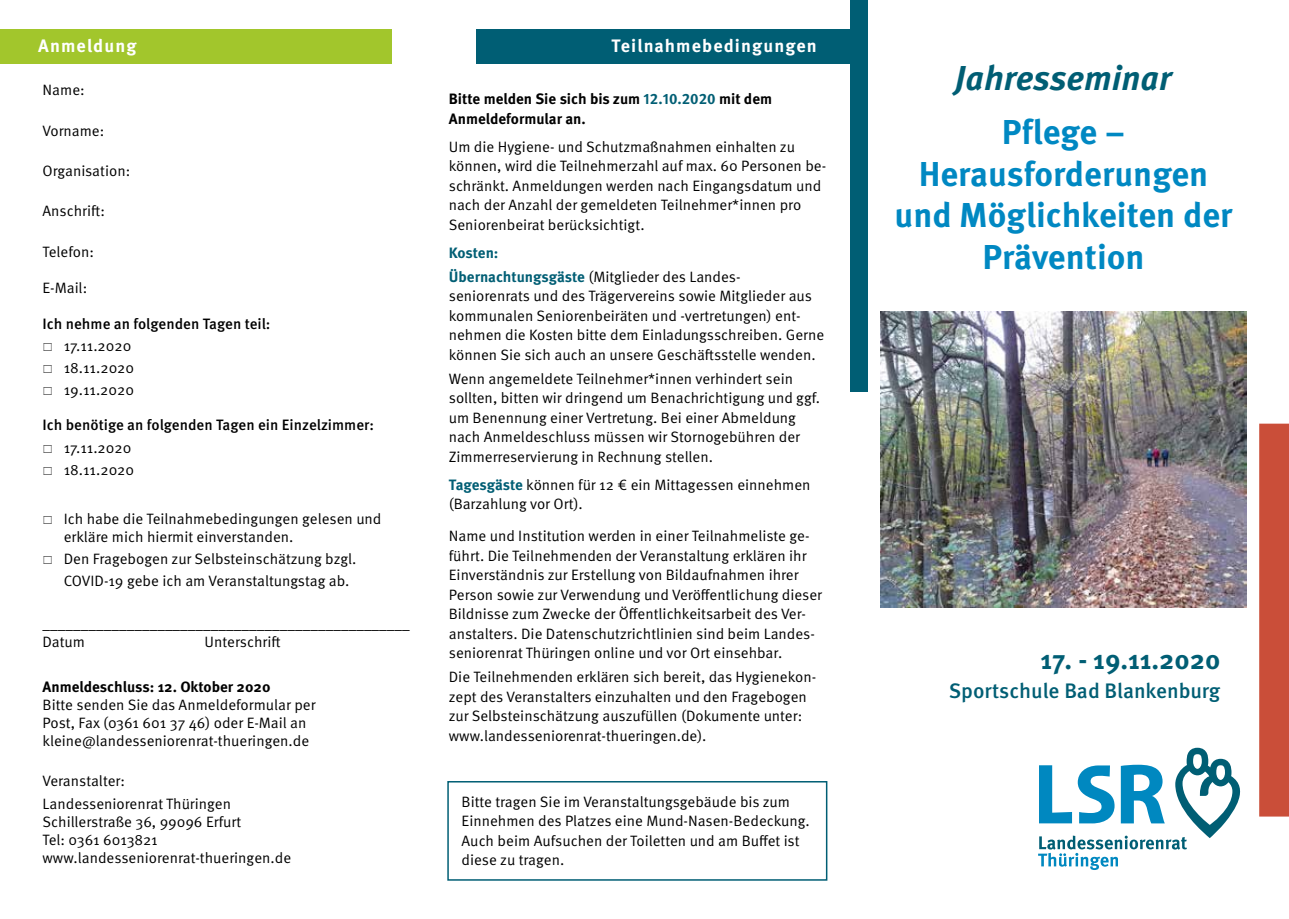
<style>
.page{position:relative;width:1289px;height:919px;background:#fff}
.page>*{position:absolute;margin:0;border:0;box-sizing:border-box;transform-origin:0 0}
.t1{font:700 34.5px/41.4px "Meta Pro";color:#0088c2;text-align:center}
.t2{font:italic 700 34.5px "Meta Pro";letter-spacing:-.005em;color:#005e74}
.t3{font:700 27px "Meta Pro";color:#005e74}
.t4{font:500 21px "Meta Pro";color:#005e74}
.t5{font:700 18px "Meta Pro";letter-spacing:.06em;color:#fff}
.t6{font:15px/19.5px "Meta Pro";color:#000}
.t7{font:700 15px/19.5px "Meta Pro";color:#000}
.t8{font:500 15px "Meta Pro";color:#000}
.t9{font:700 15px/23.7px "Meta Pro";letter-spacing:-.005em;color:#005e74}
.s1{color:#005e74}
.s2{font-weight:400;color:#000}
.s3{font-weight:700;color:#005e74}
</style>
<div class="page">
<div style="left:0;top:30px;width:391px;height:34px;background:#a2c62c"></div>
<div style="left:476px;top:30px;width:379px;height:34px;background:#005e74"></div>
<div style="left:447px;top:781px;width:380px;height:99px;border:2px solid #005e74"></div>
<div style="left:850px;top:0;width:17px;height:391px;background:#005e74"></div>
<img style="left:880px;top:311px;width:366px;height:296px">
<div style="left:1259px;top:424px;width:29px;height:391px;background:#ca4e39"></div>
<div style="left:1259px;top:423px;width:29px;height:393px;border:2px solid #ca4e39"></div>
<svg style="left:1038px;top:747px;width:201px;height:122px"></svg>
<p class="t5" style="left:38px;top:32px;width:100px">Anmeldung</p>
<p class="t6" style="left:43px;top:80px;width:44px">Name:</p>
<p class="t6" style="left:43px;top:120px;width:63px">Vorname:</p>
<p class="t6" style="left:43px;top:160px;width:89px">Organisation:</p>
<p class="t6" style="left:43px;top:200px;width:64px">Anschrift:</p>
<p class="t6" style="left:43px;top:240px;width:53px">Telefon:</p>
<p class="t6" style="left:43px;top:276px;width:46px">E-Mail:</p>
<p class="t8" style="left:43px;top:312px;width:229px">Ich nehme an folgenden Tagen teil:</p>
<p class="t6" style="left:64px;top:333px;width:72px;line-height:22.2px">17.11.2020<br>18.11.2020<br>19.11.2020</p>
<p class="t8" style="left:43px;top:413px;width:333px">Ich benötige an folgenden Tagen ein Einzelzimmer:</p>
<p class="t6" style="left:64px;top:435px;width:72px;line-height:22.2px">17.11.2020<br>18.11.2020</p>
<p class="t6" style="left:64px;top:508px;width:319px;line-height:18px">Ich habe die Teilnahmebedingungen gelesen und erkläre mich hiermit einverstanden.</p>
<p class="t6" style="left:64px;top:547px;width:294px;line-height:21.6px">Den Fragebogen zur Selbsteinschätzung bzgl.<br>COVID-19 gebe ich am Veranstaltungstag ab.</p>
<p class="t6" style="left:43px;top:614px;width:369px;line-height:18px">________________________________________________<br>Datum</p>
<p class="t6" style="left:205px;top:631px;width:77px">Unterschrift</p>
<p class="t7" style="left:43px;top:676px;width:229px">Anmeldeschluss: 12. Oktober 2020</p>
<p class="t6" style="left:43px;top:694px;width:274px;line-height:18px">Bitte senden Sie das Anmeldeformular per<br>Post, Fax (0361 601 37 46) oder E-Mail an kleine@landesseniorenrat-thueringen.de</p>
<p class="t6" style="left:43px;top:769px;width:190px;line-height:22.2px">Veranstalter:<br>Landesseniorenrat Thüringen</p>
<p class="t6" style="left:43px;top:811px;width:250px;line-height:18px">Schillerstraße 36, 99096 Erfurt<br>Tel: 0361 6013821 www.landesseniorenrat-thueringen.de</p>
<p class="t5" style="left:611px;top:32px;width:207px">Teilnahmebedingungen</p>
<p class="t7" style="left:449px;top:88px;width:325px">Bitte melden Sie sich bis zum <span class="s1">12.10.2020</span> mit dem<br>Anmeldeformular an.</p>
<p class="t6" style="left:449px;top:136px;width:379px">Um die Hygiene- und Schutzmaßnahmen einhalten zu können, wird die Teilnehmerzahl auf max. 60 Personen be&shy;schränkt. Anmeldungen werden nach Eingangsdatum und nach der Anzahl der gemeldeten Teilnehmer*innen pro Seniorenbeirat berücksichtigt.</p>
<p class="t9" style="left:449px;top:240px;width:293px">Kosten:<br>Übernachtungsgäste <span class="s2">(Mitglieder des Landes-</span></p>
<p class="t6" style="left:449px;top:285px;width:377px">seniorenrats und des Trägervereins sowie Mitglieder aus kommunalen Seniorenbeiräten und -vertretungen) ent&shy;nehmen die Kosten bitte dem Einladungsschreiben. Gerne können Sie sich auch an unsere Geschäftsstelle wenden.</p>
<p class="t6" style="left:449px;top:367px;width:373px">Wenn angemeldete Teilnehmer*innen verhindert sein sollten, bitten wir dringend um Benachrichtigung und ggf. um Benennung einer Vertretung. Bei einer Abmeldung nach Anmeldeschluss müssen wir Stornogebühren der Zimmerreservierung in Rechnung stellen.</p>
<p class="t6" style="left:449px;top:473px;width:363px"><span class="s3">Tagesgäste</span> können für 12 € ein Mittagessen einnehmen (Barzahlung vor Ort).</p>
<p class="t6" style="left:449px;top:525px;width:375px">Name und Institution werden in einer Teilnahmeliste ge&shy;führt. Die Teilnehmenden der Veranstaltung erklären ihr Einverständnis zur Erstellung von Bildaufnahmen ihrer Person sowie zur Verwendung und Veröffentlichung dieser Bildnisse zum Zwecke der Öffentlichkeitsarbeit des Ver&shy;anstalters. Die Datenschutzrichtlinien sind beim Landes&shy;seniorenrat Thüringen online und vor Ort einsehbar.</p>
<p class="t6" style="left:449px;top:666px;width:369px">Die Teilnehmenden erklären sich bereit, das Hygienekon&shy;zept des Veranstalters einzuhalten und den Fragebogen zur Selbsteinschätzung auszufüllen (Dokumente unter: www.landesseniorenrat-thueringen.de).</p>
<p class="t6" style="left:461px;top:790px;width:350px">Bitte tragen Sie im Veranstaltungsgebäude bis zum Einnehmen des Platzes eine Mund-Nasen-Bedeckung.<br>Auch beim Aufsuchen der Toiletten und am Buffet ist diese zu tragen.</p>
<h1 class="t2" style="left:955px;top:51px;width:218px">Jahresseminar</h1>
<h1 class="t1" style="left:894px;top:109px;width:339px">Pflege –<br>Herausforderungen und Möglichkeiten der<br>Prävention</h1>
<h2 class="t3" style="left:1040px;top:638px;width:181px">17. - 19.11.2020</h2>
<h3 class="t4" style="left:948px;top:674px;width:273px">Sportschule Bad Blankenburg</h3>
</div>
